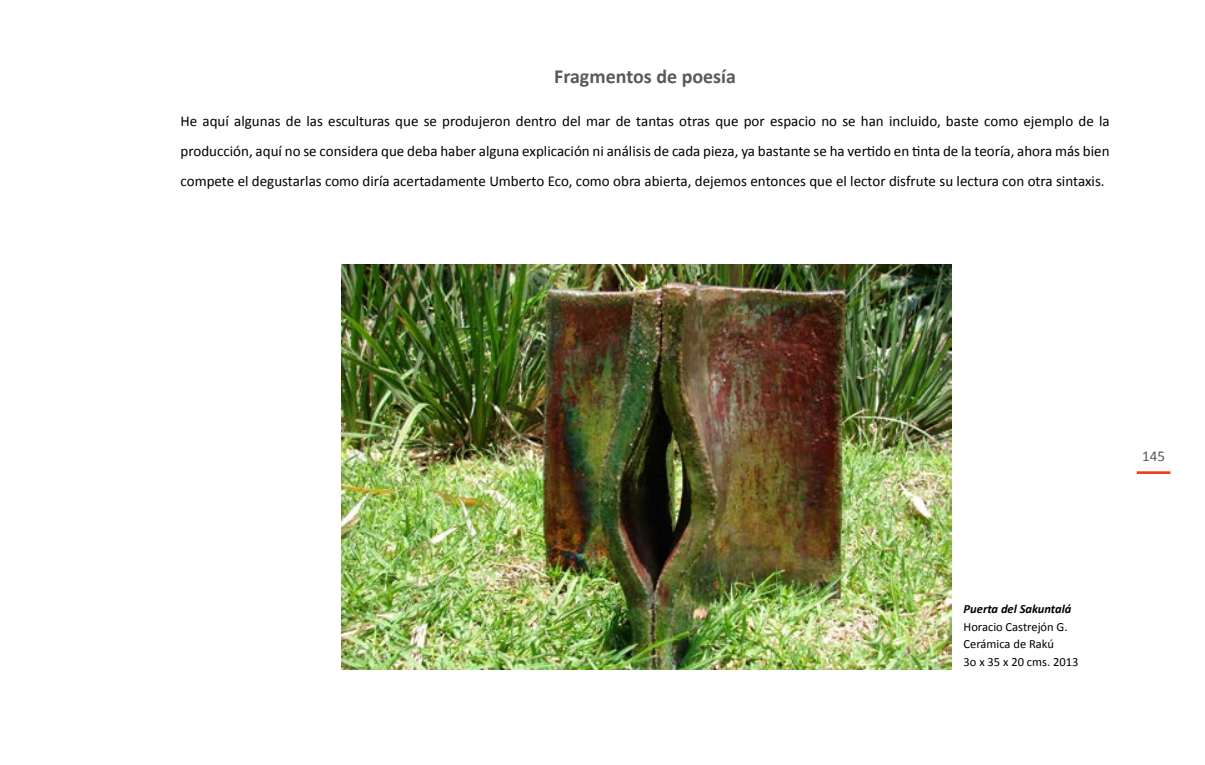
<style>
.page{position:relative;width:1205px;height:765px;background:#fff}
.page>*{position:absolute;margin:0;border:0;box-sizing:border-box;transform-origin:0 0}
.t1{font:700 20px "Calibri";color:#58595b}
.t2{font:15px/30px "Calibri";color:#000;text-align:justify}
.t3{font:15px "Calibri";color:#58595b}
.t4{font:12.5px/17.5px "Calibri";color:#000}
.t5{font:italic 700 12.5px "Calibri";color:#000}
</style>
<div class="page">
<hr style="left:1136px;top:471px;width:34px;height:3px;background:#ef3b23">
<img style="left:341px;top:264px;width:610px;height:406px">
<h1 class="t1" style="left:554px;top:64px;width:183px">Fragmentos de poesía</h1>
<p class="t2" style="left:181px;top:106px;width:930px">He aquí algunas de las esculturas que se produjeron dentro del mar de tantas otras que por espacio no se han incluido, baste como ejemplo de la producción, aquí no se considera que deba haber alguna explicación ni análisis de cada pieza, ya bastante se ha vertido en tinta de la teoría, ahora más bien compete el degustarlas como diría acertadamente Umberto Eco, como obra abierta, dejemos entonces que el lector disfrute su lectura con otra sintaxis.</p>
<p class="t5" style="left:963px;top:601px;width:109px">Puerta del Sakuntalá</p>
<p class="t4" style="left:963px;top:618px;width:116px">Horacio Castrejón G.<br>Cerámica de Rakú<br>3o x 35 x 20 cms. 2013</p>
<p class="t3" style="left:1142px;top:447px;width:24px">145</p>
</div>
